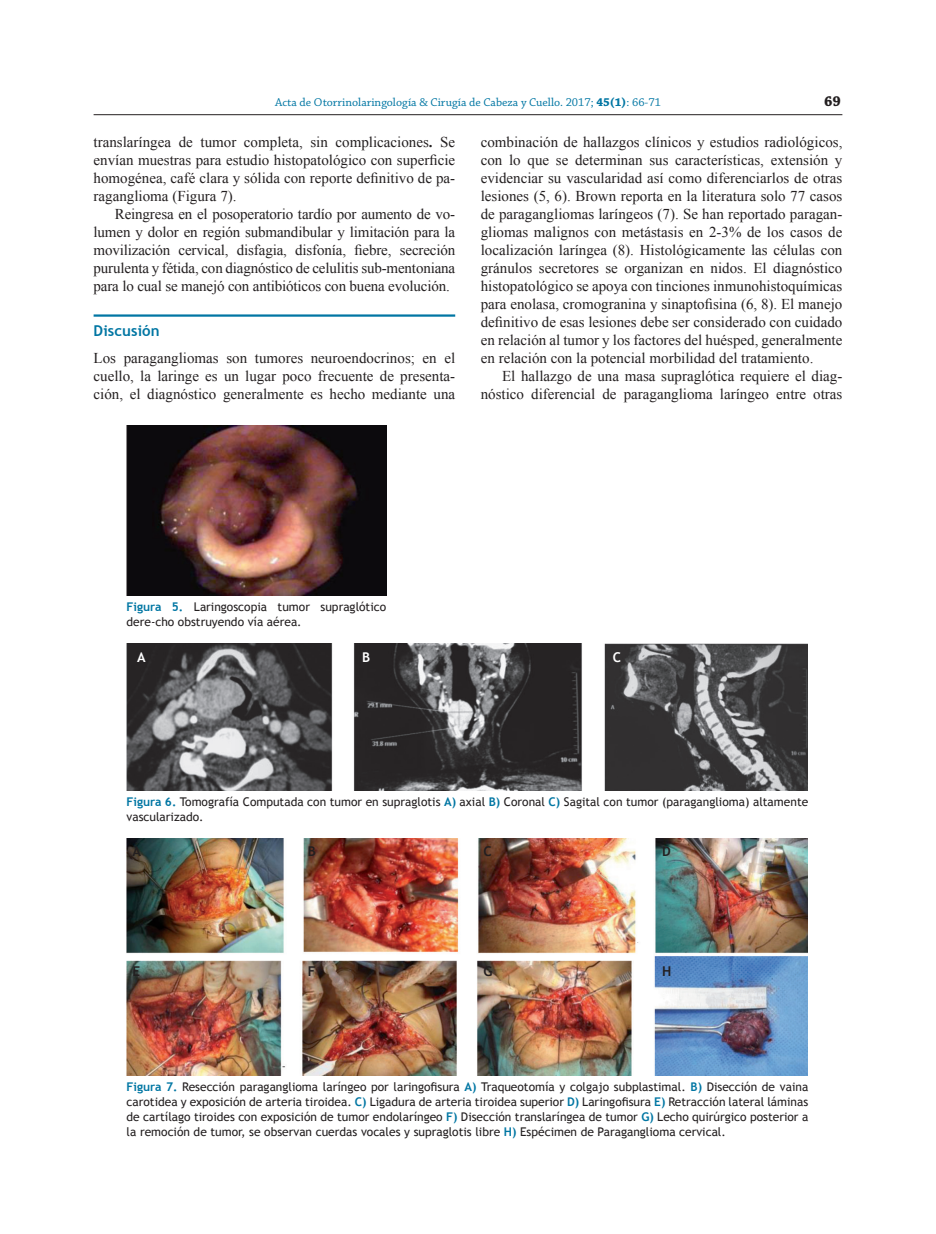
<style>
.page{position:relative;width:936px;height:1234px;background:#fff}
.page>*{position:absolute;margin:0;border:0;box-sizing:border-box;transform-origin:0 0}
.t1{font:15px/18px "Times New Roman";color:#231f20;text-align:justify}
.t2{font:700 15px "Trebuchet MS";letter-spacing:.005em;color:#0076a3}
.t3{font:700 15px "Chaparral Pro";color:#231f20}
.t4{font:700 13.5px "Trebuchet MS";color:#231f20}
.t5{font:700 13.5px "Trebuchet MS";color:#fff}
.t6{font:12px/15px "Trebuchet MS";color:#231f20}
.t7{font:12px "Chaparral Pro";color:#0076a3}
.s1{font-weight:700}
.s2{font-weight:700;color:#0076a3}
</style>
<div class="page">
<hr style="left:94px;top:114px;width:748px;height:1px;background:#231f20">
<hr style="left:94px;top:314px;width:361px;height:2px;background:#0076a3">
<img style="left:126px;top:425px;width:260px;height:170px">
<img style="left:126px;top:643px;width:681px;height:147px">
<img style="left:126px;top:838px;width:681px;height:237px">
<p class="t7" style="left:275px;top:95px;width:387px">Acta de Otorrinolaringología &amp; Cirugía de Cabeza y Cuello. 2017; <span class="s1">45(1)</span>: 66-71</p>
<p class="t3" style="left:824px;top:92px;width:18px">69</p>
<p class="t1" style="left:94px;top:132px;width:363px">translaríngea de tumor completa, sin complicaciones<span class="s1">.</span> Se envían muestras para estudio histopatológico con superficie homogénea, café clara y sólida con reporte definitivo de pa&shy;raganglioma (Figura 7).</p>
<p class="t1" style="left:94px;top:204px;width:363px;text-indent:21px">Reingresa en el posoperatorio tardío por aumento de vo&shy;lumen y dolor en región submandibular y limitación para la movilización cervical, disfagia, disfonía, fiebre, secreción purulenta y fétida, con diagnóstico de celulitis sub-mentoniana para lo cual se manejó con antibióticos con buena evolución.</p>
<p class="t2" style="left:94px;top:321px;width:68px">Discusión</p>
<p class="t1" style="left:94px;top:348px;width:363px">Los paragangliomas son tumores neuroendocrinos; en el cuello, la laringe es un lugar poco frecuente de presenta&shy;ción, el diagnóstico generalmente es hecho mediante una</p>
<p class="t1" style="left:480px;top:132px;width:363px">combinación de hallazgos clínicos y estudios radiológicos, con lo que se determinan sus características, extensión y evidenciar su vascularidad así como diferenciarlos de otras lesiones (5, 6). Brown reporta en la literatura solo 77 casos de paragangliomas laríngeos (7). Se han reportado paragan&shy;gliomas malignos con metástasis en 2-3% de los casos de localización laríngea (8). Histológicamente las células con gránulos secretores se organizan en nidos. El diagnóstico histopatológico se apoya con tinciones inmunohistoquímicas para enolasa, cromogranina y sinaptofisina (6, 8). El manejo definitivo de esas lesiones debe ser considerado con cuidado en relación al tumor y los factores del huésped, generalmente en relación con la potencial morbilidad del tratamiento.</p>
<p class="t1" style="left:480px;top:366px;width:363px;text-align:right">El hallazgo de una masa supraglótica requiere el diag&shy;nóstico diferencial de paraganglioma laríngeo entre otras</p>
<p class="t6" style="left:126px;top:599px;width:261px"><span class="s2">Figura 5.</span> Laringoscopia tumor supraglótico dere-cho obstruyendo vía aérea.</p>
<p class="t5" style="left:137px;top:648px;width:10px">A</p>
<p class="t5" style="left:362px;top:648px;width:10px">B</p>
<p class="t5" style="left:612px;top:648px;width:10px">C</p>
<p class="t6" style="left:126px;top:794px;width:683px"><span class="s2">Figura 6.</span> Tomografía Computada con tumor en supraglotis <span class="s2">A)</span> axial <span class="s2">B)</span> Coronal <span class="s2">C)</span> Sagital con tumor (paraganglioma) altamente vascularizado.</p>
<p class="t4" style="left:132px;top:842px;width:10px">A</p>
<p class="t4" style="left:308px;top:842px;width:10px">B</p>
<p class="t4" style="left:483px;top:842px;width:10px">C</p>
<p class="t4" style="left:662px;top:842px;width:10px">D</p>
<p class="t4" style="left:132px;top:962px;width:9px">E</p>
<p class="t4" style="left:308px;top:962px;width:9px">F</p>
<p class="t4" style="left:483px;top:962px;width:11px">G</p>
<p class="t4" style="left:662px;top:962px;width:11px">H</p>
<p class="t6" style="left:126px;top:1079px;width:683px;text-align:justify"><span class="s2">Figura 7.</span> Resección paraganglioma laríngeo por laringofisura <span class="s2">A)</span> Traqueotomía y colgajo subplastimal. <span class="s2">B)</span> Disección de vaina carotidea y exposición de arteria tiroidea. <span class="s2">C)</span> Ligadura de arteria tiroidea superior <span class="s2">D)</span> Laringofisura <span class="s2">E)</span> Retracción lateral láminas de cartílago tiroides con exposición de tumor endolaríngeo <span class="s2">F)</span> Disección translaríngea de tumor <span class="s2">G)</span> Lecho quirúrgico posterior a la remoción de tumor, se observan cuerdas vocales y supraglotis libre <span class="s2">H)</span> Espécimen de Paraganglioma cervical.</p>
</div>
